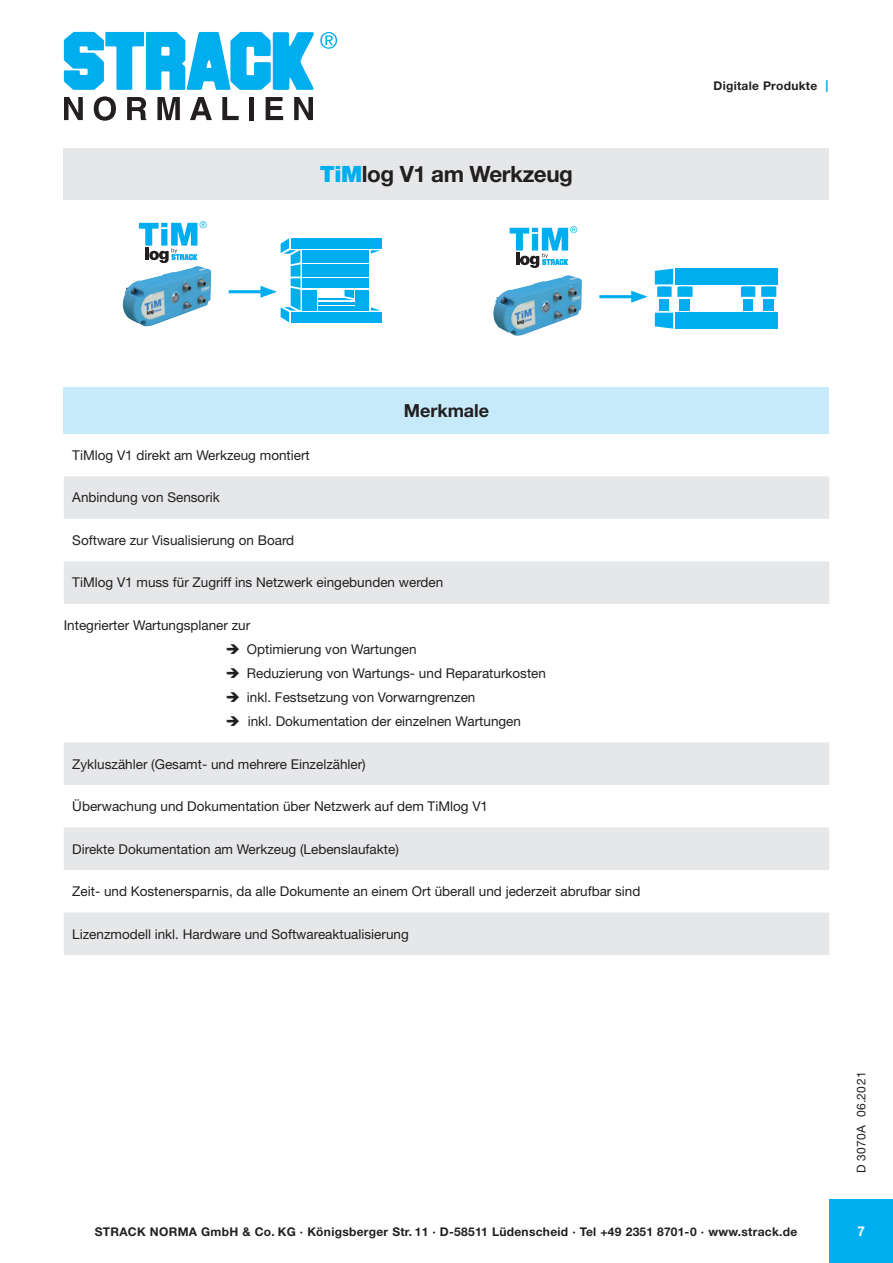
<style>
.page{position:relative;width:893px;height:1263px;background:#fff}
.page>*{position:absolute;margin:0;border:0;box-sizing:border-box;transform-origin:0 0}
.t1{font:700 22.5px "Helvetica Neue LT Std";letter-spacing:-.02em;color:#231f20}
.t2{font:700 18px "Helvetica Neue LT Std";color:#231f20}
.t3{font:13.5px "Helvetica Neue LT Std";color:#231f20}
.t4{font:700 13.5px "Helvetica Neue LT Std";color:#fff}
.t5{font:700 12px "Helvetica Neue LT Std";letter-spacing:.025em;color:#231f20}
.t6{font:12px "Helvetica Neue LT Std";letter-spacing:.03em;color:#231f20}
.s1{font-weight:900;color:#00aeef}
.s2{font-weight:400;font-size:16.5px;color:#00aeef}
</style>
<div class="page">
<svg style="left:64px;top:97px;width:19px;height:23px"></svg>
<svg style="left:94px;top:96px;width:22px;height:25px"></svg>
<svg style="left:127px;top:97px;width:19px;height:23px"></svg>
<svg style="left:157px;top:97px;width:23px;height:23px"></svg>
<svg style="left:190px;top:97px;width:22px;height:23px"></svg>
<svg style="left:222px;top:97px;width:17px;height:23px"></svg>
<div style="left:249px;top:97px;width:5px;height:23px;background:#231f20"></div>
<svg style="left:266px;top:97px;width:17px;height:23px"></svg>
<svg style="left:294px;top:97px;width:19px;height:23px"></svg>
<svg style="left:64px;top:32px;width:273px;height:58px"></svg>
<div style="left:829px;top:1199px;width:64px;height:64px;background:#00aeef"></div>
<div style="left:680px;top:299px;width:10px;height:12px;background:#00aeef"></div>
<div style="left:659px;top:299px;width:10px;height:12px;background:#00aeef"></div>
<div style="left:763px;top:299px;width:11px;height:12px;background:#00aeef"></div>
<svg style="left:761px;top:286px;width:15px;height:11px"></svg>
<div style="left:743px;top:299px;width:10px;height:12px;background:#00aeef"></div>
<svg style="left:741px;top:286px;width:14px;height:11px"></svg>
<div style="left:675px;top:313px;width:103px;height:16px;background:#00aeef"></div>
<svg style="left:655px;top:313px;width:18px;height:16px"></svg>
<div style="left:675px;top:268px;width:103px;height:16px;background:#00aeef"></div>
<svg style="left:655px;top:269px;width:38px;height:28px"></svg>
<div style="left:64px;top:387px;width:765px;height:47px;background:#c6eafa"></div>
<svg style="left:64px;top:476px;width:765px;height:479px"></svg>
<div style="left:64px;top:149px;width:765px;height:51px;background:#e6e7e9"></div>
<svg style="left:139px;top:221px;width:68px;height:42px"></svg>
<img style="left:123px;top:266px;width:88px;height:60px">
<hr style="left:229px;top:290px;width:37px;height:3px;background:#00aeef">
<svg style="left:510px;top:226px;width:67px;height:42px"></svg>
<img style="left:493px;top:275px;width:89px;height:61px">
<hr style="left:599px;top:295px;width:38px;height:3px;background:#00aeef">
<svg style="left:631px;top:291px;width:17px;height:12px"></svg>
<div style="left:291px;top:312px;width:91px;height:11px;background:#00aeef"></div>
<svg style="left:371px;top:307px;width:9px;height:4px"></svg>
<div style="left:291px;top:238px;width:91px;height:10px;background:#00aeef"></div>
<svg style="left:371px;top:250px;width:9px;height:3px"></svg>
<div style="left:302px;top:290px;width:14px;height:21px;background:#00aeef"></div>
<div style="left:302px;top:250px;width:67px;height:12px;background:#00aeef"></div>
<div style="left:302px;top:264px;width:67px;height:12px;background:#00aeef"></div>
<div style="left:302px;top:278px;width:67px;height:10px;background:#00aeef"></div>
<svg style="left:261px;top:238px;width:40px;height:84px"></svg>
<div style="left:356px;top:290px;width:13px;height:21px;background:#00aeef"></div>
<div style="left:318px;top:306px;width:36px;height:5px;background:#00aeef"></div>
<hr style="left:318px;top:302px;width:36px;height:2px;background:#00aeef">
<svg style="left:318px;top:290px;width:36px;height:10px"></svg>
<p class="t1" style="left:320px;top:160px;width:255px"><span class="s1">TiM</span>log V1 am Werkzeug</p>
<p class="t5" style="left:713px;top:78px;width:117px">Digitale Produkte <span class="s2">I</span></p>
<p class="t2" style="left:404px;top:399px;width:87px">Merkmale</p>
<p class="t3" style="left:72px;top:447px;width:239px">TiMlog V1 direkt am Werkzeug montiert</p>
<p class="t3" style="left:72px;top:490px;width:149px">Anbindung von Sensorik</p>
<p class="t3" style="left:72px;top:532px;width:223px">Software zur Visualisierung on Board</p>
<p class="t3" style="left:72px;top:575px;width:373px">TiMlog V1 muss für Zugriff ins Netzwerk eingebunden werden</p>
<p class="t3" style="left:64px;top:617px;width:188px">Integrierter Wartungsplaner zur</p>
<p class="t3" style="left:226px;top:641px;width:192px">➔ Optimierung von Wartungen</p>
<p class="t3" style="left:226px;top:665px;width:322px">➔ Reduzierung von Wartungs- und Reparaturkosten</p>
<p class="t3" style="left:226px;top:689px;width:251px">➔ inkl. Festsetzung von Vorwarngrenzen</p>
<p class="t3" style="left:226px;top:713px;width:297px">➔ inkl. Dokumentation der einzelnen Wartungen</p>
<p class="t3" style="left:72px;top:756px;width:295px">Zykluszähler (Gesamt- und mehrere Einzelzähler)</p>
<p class="t3" style="left:72px;top:798px;width:417px">Überwachung und Dokumentation über Netzwerk auf dem TiMlog V1</p>
<p class="t3" style="left:72px;top:841px;width:328px">Direkte Dokumentation am Werkzeug (Lebenslaufakte)</p>
<p class="t3" style="left:72px;top:883px;width:570px">Zeit- und Kostenersparnis, da alle Dokumente an einem Ort überall und jederzeit abrufbar sind</p>
<p class="t3" style="left:72px;top:926px;width:338px">Lizenzmodell inkl. Hardware und Softwareaktualisierung</p>
<p class="t6" style="left:854px;top:1173px;width:103px;rotate:-90deg">D 3070A 06.2021</p>
<p class="t5" style="left:95px;top:1224px;width:704px">STRACK NORMA GmbH &amp; Co. KG · Königsberger Str. 11 · D-58511 Lüdenscheid · Tel +49 2351 8701-0 · www.strack.de</p>
<p class="t4" style="left:857px;top:1222px;width:9px">7</p>
</div>
